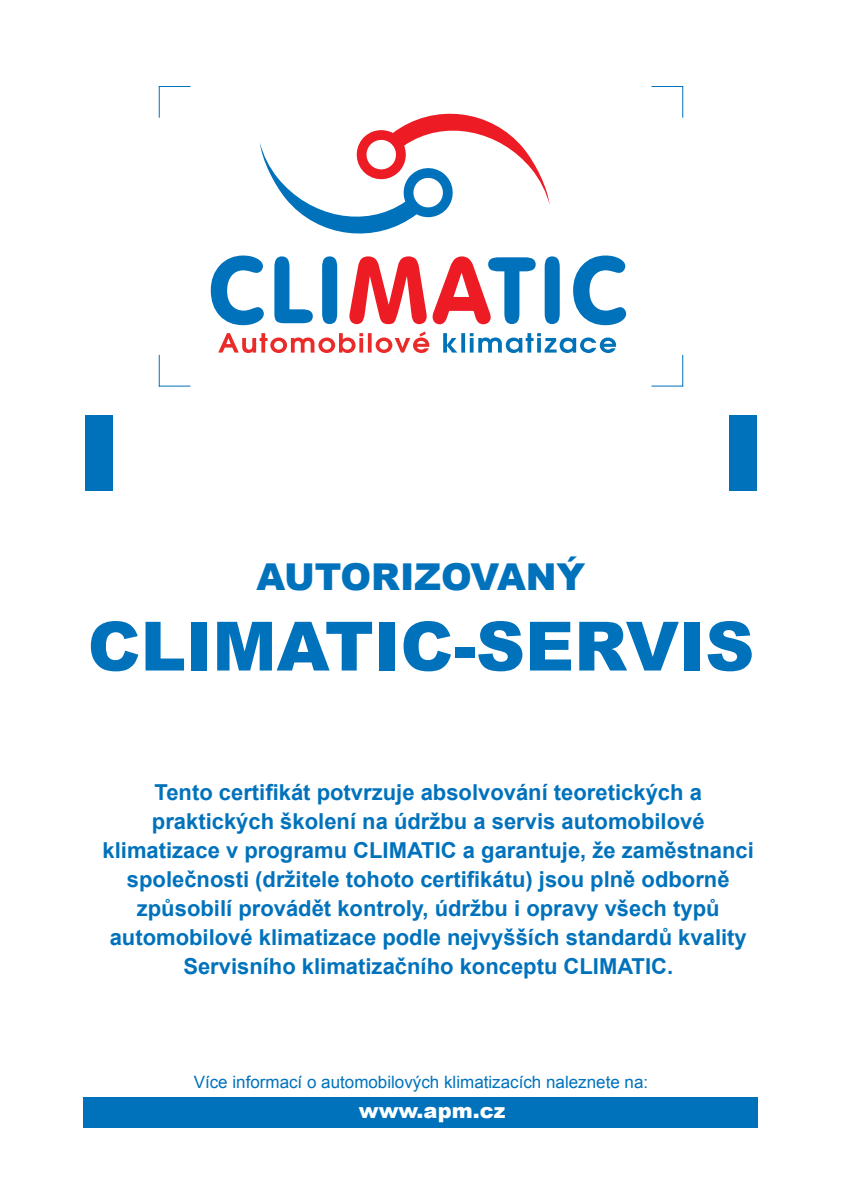
<style>
.page{position:relative;width:842px;height:1191px;background:#fff}
.page>*{position:absolute;margin:0;border:0;box-sizing:border-box;transform-origin:0 0}
.t1{font:900 68px "Arial";color:#0072bc}
.t2{font:900 37px "Arial";color:#0072bc}
.t3{font:700 22px/29px "Arial";color:#0072bc;text-align:center}
.t4{font:900 21px "Arial";color:#fff}
.t5{font:17px "Arial";color:#0072bc}
</style>
<div class="page">
<svg style="left:260px;top:114px;width:290px;height:120px"></svg>
<svg style="left:211px;top:255px;width:53px;height:70px"></svg>
<svg style="left:274px;top:256px;width:39px;height:67px"></svg>
<svg style="left:322px;top:256px;width:15px;height:68px"></svg>
<svg style="left:349px;top:256px;width:78px;height:68px"></svg>
<svg style="left:433px;top:256px;width:103px;height:68px"></svg>
<svg style="left:545px;top:256px;width:15px;height:68px"></svg>
<svg style="left:573px;top:255px;width:53px;height:70px"></svg>
<svg style="left:218px;top:331px;width:211px;height:22px"></svg>
<svg style="left:443px;top:333px;width:173px;height:20px"></svg>
<div style="left:84px;top:1097px;width:674px;height:30px;background:#0072bc"></div>
<hr style="left:159px;top:86px;width:31px;height:1px;background:#0072bc">
<hr style="left:159px;top:86px;width:1px;height:32px;background:#0072bc">
<hr style="left:159px;top:355px;width:1px;height:31px;background:#0072bc">
<hr style="left:159px;top:385px;width:31px;height:1px;background:#0072bc">
<hr style="left:651px;top:385px;width:32px;height:1px;background:#0072bc">
<hr style="left:682px;top:355px;width:1px;height:31px;background:#0072bc">
<hr style="left:651px;top:86px;width:32px;height:1px;background:#0072bc">
<hr style="left:682px;top:86px;width:1px;height:32px;background:#0072bc">
<div style="left:85px;top:415px;width:27px;height:76px;background:#0072bc"></div>
<div style="left:730px;top:415px;width:27px;height:76px;background:#0072bc"></div>
<h2 class="t2" style="left:257px;top:549px;width:330px">AUTORIZOVANÝ</h2>
<h1 class="t1" style="left:88px;top:597px;width:668px">CLIMATIC-SERVIS</h1>
<p class="t3" style="left:103px;top:778px;width:653px">Tento certifikát potvrzuje absolvování teoretických a praktických školení na údržbu a servis automobilové klimatizace v programu CLIMATIC a garantuje, že zaměstnanci společnosti (držitele tohoto certifikátu) jsou plně odborně způsobilí provádět kontroly, údržbu i opravy všech typů automobilové klimatizace podle nejvyšších standardů kvality Servisního klimatizačního konceptu CLIMATIC.</p>
<p class="t5" style="left:194px;top:1070px;width:456px">Více informací o automobilových klimatizacích naleznete na:</p>
<p class="t4" style="left:359px;top:1095px;width:148px">www.apm.cz</p>
</div>
